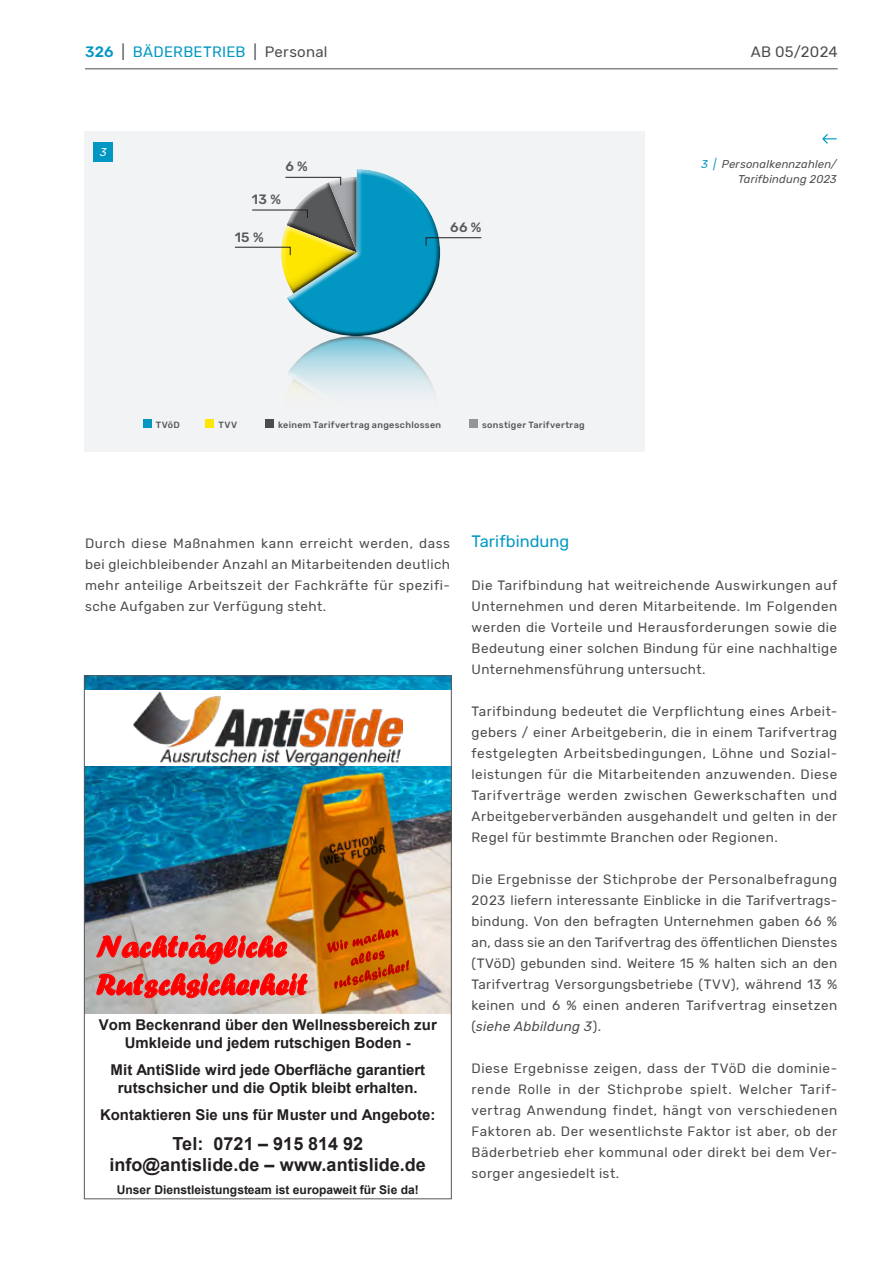
<style>
.page{position:relative;width:893px;height:1263px;background:#fff}
.page>*{position:absolute;margin:0;border:0;box-sizing:border-box;transform-origin:0 0}
.t1{font:31.5px/37.8px "Forte";color:#f00}
.t2{font:700 18px/21.6px "Arial";color:#231f20;text-align:center}
.t3{font:16.5px "Rubik";color:#0197c2}
.t4{font:700 15px/18px "Arial";color:#231f20;text-align:center}
.t5{font:15px "Rubik";letter-spacing:.015em;color:#0197c2}
.t6{font:15px "Rubik";letter-spacing:.02em;color:#4b4c4d}
.t7{font:13.5px/21px "Rubik";letter-spacing:.03em;color:#4b4c4d;text-align:justify}
.t8{font:500 13.5px "Rubik";color:#57585a}
.t9{font:700 12px "Arial";color:#231f20}
.t10{font:italic 11.25px/15px "Rubik";letter-spacing:.015em;color:#4b4c4d;text-align:right}
.t11{font:italic 11.25px "Rubik";color:#fff}
.t12{font:500 9px "Rubik";letter-spacing:.035em;color:#57585a}
.s1{font-weight:500}
.s2{color:#4b4c4d}
.s3{color:#0197c2}
.s4{font-style:italic}
</style>
<div class="page">
<hr style="left:85px;top:68px;width:753px;height:1px;background:#4b4c4d">
<div style="left:84px;top:132px;width:561px;height:320px;background:#f2f3f4"></div>
<svg style="left:822px;top:134px;width:15px;height:10px"></svg>
<div style="left:143px;top:419px;width:8px;height:8px;background:#0197c2"></div>
<div style="left:206px;top:419px;width:8px;height:8px;background:#ffe601"></div>
<svg style="left:235px;top:169px;width:247px;height:259px"></svg>
<div style="left:285px;top:335px;width:156px;height:142px;background:#231f20;opacity:.75"></div>
<div style="left:94px;top:143px;width:19px;height:19px;background:#0197c2"></div>
<img style="left:86px;top:766px;width:364px;height:248px">
<img style="left:133px;top:691px;width:269px;height:79px">
<img style="left:86px;top:677px;width:364px;height:13px">
<img style="left:318px;top:827px;width:86px;height:107px">
<svg style="left:327px;top:929px;width:82px;height:60px;background:#cb6003"></svg>
<p class="t5" style="left:85px;top:43px;width:244px"><span class="s1">326</span> <span class="s2">|</span> BÄDERBETRIEB <span class="s2">| Personal</span></p>
<p class="t6" style="left:751px;top:43px;width:88px">AB 05/2024</p>
<p class="t11" style="left:100px;top:146px;width:8px">3</p>
<p class="t8" style="left:285px;top:159px;width:24px">6 %</p>
<p class="t8" style="left:252px;top:192px;width:31px">13 %</p>
<p class="t8" style="left:235px;top:229px;width:30px">15 %</p>
<p class="t8" style="left:450px;top:220px;width:33px">66 %</p>
<p class="t12" style="left:156px;top:419px;width:26px">TVöD</p>
<p class="t12" style="left:218px;top:419px;width:20px">TVV</p>
<p class="t12" style="left:278px;top:419px;width:165px">keinem Tarifvertrag angeschlossen</p>
<p class="t12" style="left:482px;top:419px;width:104px">sonstiger Tarifvertrag</p>
<p class="t10" style="left:701px;top:157px;width:137px"><span class="s3">3 |</span> Personalkennzahlen/<br>Tarifbindung 2023</p>
<p class="t7" style="left:85px;top:533px;width:367px">Durch diese Maßnahmen kann erreicht werden, dass bei gleichbleibender Anzahl an Mitarbeitenden deutlich mehr anteilige Arbeitszeit der Fachkräfte für spezifi&shy;sche Aufgaben zur Verfügung steht.</p>
<h1 class="t1" style="left:96px;top:927px;width:213px">Nachträgliche<br>Rutschsicherheit</h1>
<p class="t4" style="left:99px;top:1016px;width:339px">Vom Beckenrand über den Wellnessbereich zur<br>Umkleide und jedem rutschigen Boden -</p>
<p class="t4" style="left:110px;top:1061px;width:316px">Mit AntiSlide wird jede Oberfläche garantiert rutschsicher und die Optik bleibt erhalten.</p>
<p class="t4" style="left:100px;top:1106px;width:337px">Kontaktieren Sie uns für Muster und Angebote:</p>
<h2 class="t2" style="left:110px;top:1133px;width:318px">Tel: 0721 – 915 814 92 info@antislide.de – www.antislide.de</h2>
<p class="t9" style="left:117px;top:1182px;width:303px">Unser Dienstleistungsteam ist europaweit für Sie da!</p>
<p class="t3" style="left:471px;top:532px;width:99px">Tarifbindung</p>
<p class="t7" style="left:471px;top:575px;width:367px">Die Tarifbindung hat weitreichende Auswirkungen auf Unternehmen und deren Mitarbeitende. Im Folgenden werden die Vorteile und Herausforderungen sowie die Bedeutung einer solchen Bindung für eine nachhaltige Unternehmensführung untersucht.</p>
<p class="t7" style="left:471px;top:701px;width:367px">Tarifbindung bedeutet die Verpflichtung eines Arbeit&shy;gebers / einer Arbeitgeberin, die in einem Tarifvertrag festgelegten Arbeitsbedingungen, Löhne und Sozial&shy;leistungen für die Mitarbeitenden anzuwenden. Diese Tarifverträge werden zwischen Gewerkschaften und Arbeitgeberverbänden ausgehandelt und gelten in der Regel für bestimmte Branchen oder Regionen.</p>
<p class="t7" style="left:471px;top:869px;width:367px">Die Ergebnisse der Stichprobe der Personalbefragung 2023 liefern interessante Einblicke in die Tarifvertrags&shy;bindung. Von den befragten Unternehmen gaben 66 % an, dass sie an den Tarifvertrag des öffentlichen Dienstes (TVöD) gebunden sind. Weitere 15 % halten sich an den Tarifvertrag Versorgungsbetriebe (TVV), während 13 % keinen und 6 % einen anderen Tarifvertrag einsetzen (<span class="s4">siehe Abbildung 3</span>).</p>
<p class="t7" style="left:471px;top:1058px;width:367px">Diese Ergebnisse zeigen, dass der TVöD die dominie&shy;rende Rolle in der Stichprobe spielt. Welcher Tarif&shy;vertrag Anwendung findet, hängt von verschiedenen Faktoren ab. Der wesentlichste Faktor ist aber, ob der Bäderbetrieb eher kommunal oder direkt bei dem Ver&shy;sorger angesiedelt ist.</p>
</div>
